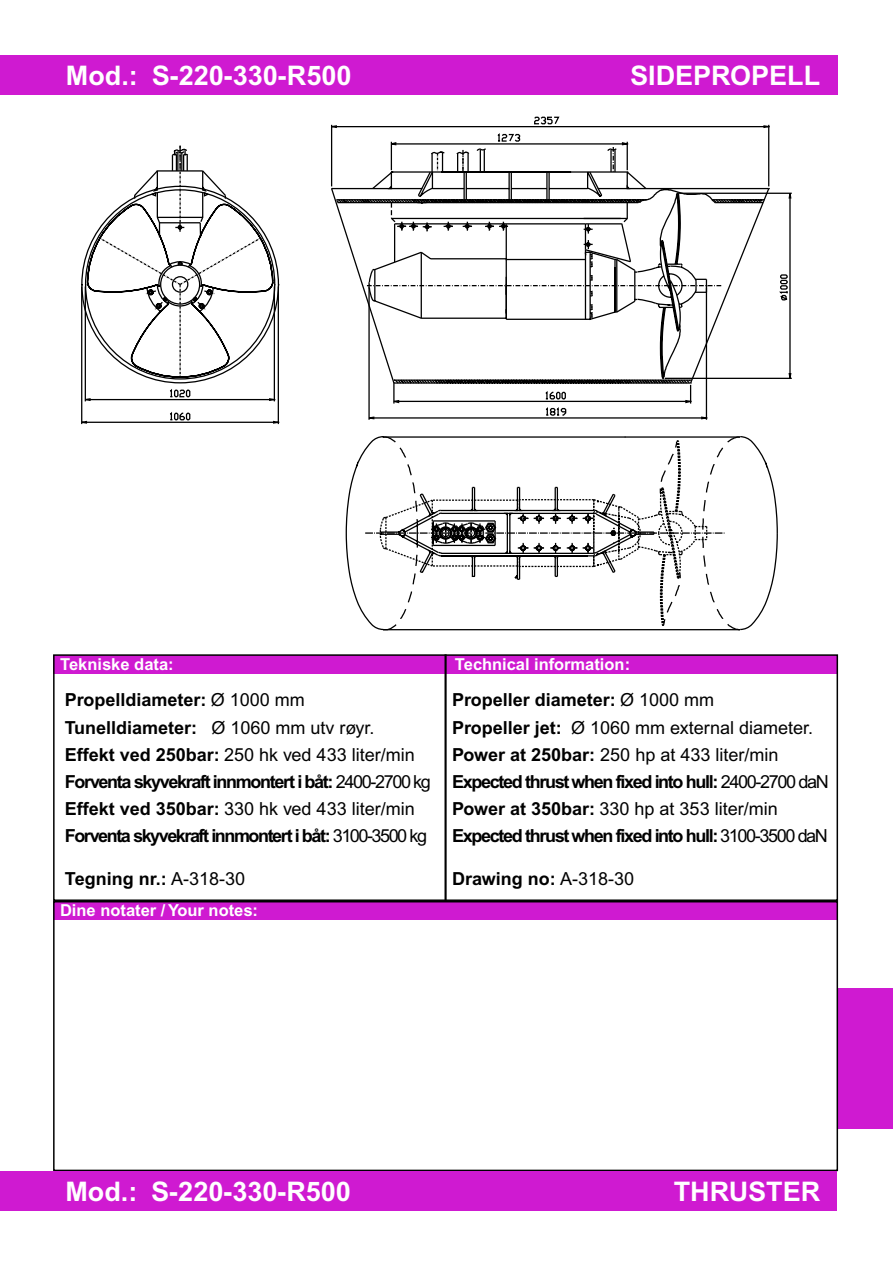
<style>
.page{position:relative;width:893px;height:1263px;background:#fff}
.page>*{position:absolute;margin:0;border:0;box-sizing:border-box;transform-origin:0 0}
.t1{font:700 27px "Arial";color:#fff}
.t2{font:700 18px/27px "Arial";letter-spacing:-.075em;color:#000}
.t3{font:700 18px "Arial";color:#000}
.t4{font:700 16.5px "Arial";color:#fff}
.s1{font-weight:400}
</style>
<div class="page">
<div style="left:837px;top:988px;width:56px;height:141px;background:#cf1ad1"></div>
<div style="left:53px;top:902px;width:785px;height:18px;background:#cf1ad1"></div>
<div style="left:53px;top:901px;width:785px;height:270px;border:2px solid #000"></div>
<div style="left:53px;top:655px;width:785px;height:18px;background:#cf1ad1"></div>
<div style="left:444px;top:654px;width:394px;height:247px;border:2px solid #000"></div>
<div style="left:0;top:55px;width:838px;height:39px;background:#cf1ad1"></div>
<div style="left:53px;top:654px;width:394px;height:247px;border:2px solid #000"></div>
<svg style="left:81px;top:402px;width:199px;height:22px"></svg>
<svg style="left:777px;top:192px;width:14px;height:187px"></svg>
<svg style="left:368px;top:404px;width:340px;height:15px"></svg>
<svg style="left:345px;top:436px;width:433px;height:194px"></svg>
<svg style="left:331px;top:117px;width:446px;height:287px"></svg>
<svg style="left:331px;top:147px;width:435px;height:134px"></svg>
<svg style="left:81px;top:146px;width:199px;height:256px"></svg>
<div style="left:0;top:1171px;width:837px;height:40px;background:#cf1ad1"></div>
<p class="t1" style="left:66px;top:60px;width:287px">Mod.: S-220-330-R500</p>
<p class="t1" style="left:630px;top:60px;width:191px">SIDEPROPELL</p>
<p class="t4" style="left:60px;top:654px;width:115px">Tekniske data:</p>
<p class="t4" style="left:455px;top:655px;width:177px">Technical information:</p>
<p class="t2" style="left:65px;top:687px;width:367px">Propelldiameter: <span class="s1">Ø 1000 mm </span>Tunelldiameter: <span class="s1">Ø 1060 mm utv røyr.<br></span>Effekt ved 250bar: <span class="s1">250 hk ved 433 liter/min </span>Forventa skyvekraft innmontert i båt: <span class="s1">2400-2700 kg </span>Effekt ved 350bar: <span class="s1">330 hk ved 433 liter/min </span>Forventa skyvekraft innmontert i båt: <span class="s1">3100-3500 kg</span></p>
<p class="t3" style="left:65px;top:868px;width:182px">Tegning nr.: <span class="s1">A-318-30</span></p>
<p class="t4" style="left:60px;top:901px;width:200px">Dine notater / Your notes:</p>
<p class="t2" style="left:452px;top:687px;width:378px">Propeller diameter: <span class="s1">Ø 1000 mm<br></span>Propeller jet: <span class="s1">Ø 1060 mm external diameter.<br></span>Power at 250bar: <span class="s1">250 hp at 433 liter/min </span>Expected thrust when fixed into hull: <span class="s1">2400-2700 daN </span>Power at 350bar: <span class="s1">330 hp at 353 liter/min </span>Expected thrust when fixed into hull: <span class="s1">3100-3500 daN</span></p>
<p class="t3" style="left:452px;top:868px;width:184px">Drawing no: <span class="s1">A-318-30</span></p>
<p class="t1" style="left:65px;top:1176px;width:287px">Mod.: S-220-330-R500</p>
<p class="t1" style="left:674px;top:1175px;width:148px">THRUSTER</p>
</div>
